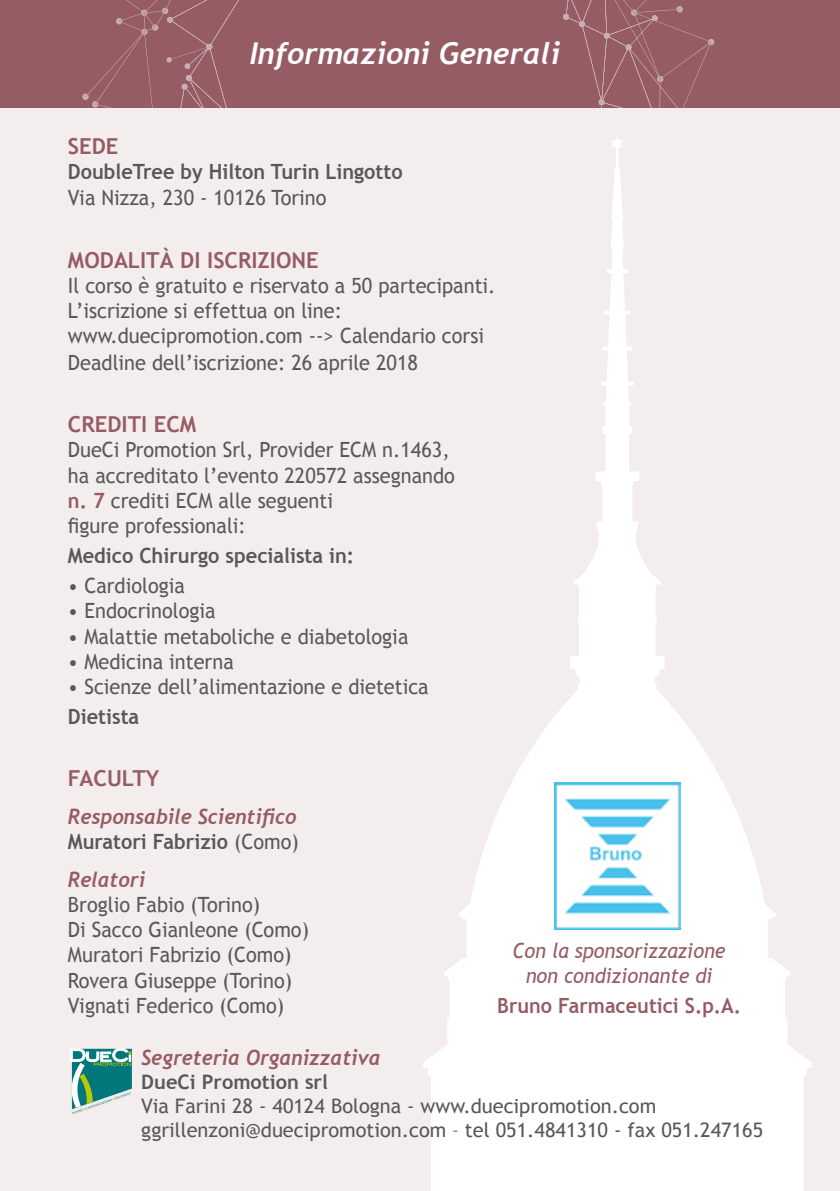
<style>
.page{position:relative;width:840px;height:1191px;background:#fff}
.page>*{position:absolute;margin:0;border:0;box-sizing:border-box;transform-origin:0 0}
.t1{font:italic 700 30px "Trebuchet";color:#fff}
.t2{font:700 22px "Trebuchet MS";color:#965c63}
.t3{font:21px/25.2px "Trebuchet MS";color:#58585a;scale:.95 1}
.t4{font:700 21px "Trebuchet MS";color:#58585a;scale:.95 1}
.t5{font:italic 700 21px "Trebuchet";color:#965c63;scale:.95 1}
.t6{font:italic 20.8px/25px "Trebuchet MS";color:#965c63;text-align:center;scale:.95 1}
.t7{font:700 20.8px "Trebuchet MS";color:#965c63;scale:.95 1}
.t8{font:20px/24px "Trebuchet MS";color:#58585a}
.t9{font:700 20px "Trebuchet MS";color:#58585a}
.s1{font-weight:700;color:#965c63}
.s2{font-weight:400}
.s3{color:#8f9193}
</style>
<div class="page">
<div style="left:0;top:99px;width:839px;height:1092px;background:#f4eded"></div>
<svg style="left:423px;top:137px;width:388px;height:1054px"></svg>
<div style="left:0;top:0;width:839px;height:108px;background:#965c63"></div>
<svg style="left:82px;top:0;width:157px;height:108px"></svg>
<svg style="left:563px;top:0;width:152px;height:108px"></svg>
<svg style="left:70px;top:1048px;width:62px;height:66px"></svg>
<img style="left:554px;top:782px;width:126px;height:147px">
<h1 class="t1" style="left:249px;top:35px;width:312px">Informazioni Generali</h1>
<p class="t2" style="left:68px;top:132px;width:52px">Sede</p>
<p class="t4" style="left:68px;top:158px;width:353px">DoubleTree by Hilton Turin Lingotto</p>
<p class="t3" style="left:68px;top:186px;width:273px">Via Nizza, 230 - 10126 Torino</p>
<p class="t2" style="left:68px;top:246px;width:252px">Modalità di iscrizione</p>
<p class="t3" style="left:68px;top:273px;width:451px">Il corso è gratuito e riservato a 50 partecipanti.<br>L’iscrizione si effettua on line: www.duecipromotion.com --&gt; Calendario corsi Deadline dell’iscrizione: 26 aprile 2018</p>
<p class="t2" style="left:68px;top:411px;width:26px">CREDI</p>
<p class="t2" style="left:128px;top:411px;width:70px">TI ECM</p>
<p class="t3" style="left:68px;top:438px;width:408px">DueCi Promotion Srl, Provider ECM n.1463, ha accreditato l’evento 220572 assegnando <span class="s1">n. 7</span> crediti ECM alle seguenti<br>figure professionali:</p>
<p class="t4" style="left:68px;top:542px;width:303px">Medico Chirurgo specialista in:</p>
<p class="t3" style="left:68px;top:573px;width:125px">• Cardiologia</p>
<p class="t3" style="left:68px;top:598px;width:157px">• Endocrinologia</p>
<p class="t3" style="left:68px;top:624px;width:360px">• Malattie metaboliche e diabetologia</p>
<p class="t3" style="left:68px;top:649px;width:176px">• Medicina interna</p>
<p class="t3" style="left:68px;top:674px;width:381px">• Scienze dell’alimentazione e dietetica</p>
<p class="t4" style="left:68px;top:703px;width:76px">Dietista</p>
<p class="t2" style="left:68px;top:765px;width:93px">Faculty</p>
<p class="t5" style="left:68px;top:803px;width:242px">Responsabile Scientifico</p>
<p class="t4" style="left:68px;top:828px;width:244px">Muratori Fabrizio <span class="s2">(Como)</span></p>
<p class="t5" style="left:68px;top:866px;width:83px">Relatori</p>
<p class="t3" style="left:68px;top:892px;width:255px">Broglio Fabio (Torino)<br>Di Sacco Gianleone (Como)<br>Muratori Fabrizio (Como)<br>Rovera Giuseppe (Torino)<br>Vignati Federico (Como)</p>
<p class="t5" style="left:141px;top:1045px;width:253px">Segreteria Organizzativa</p>
<p class="t9" style="left:141px;top:1069px;width:188px">DueCi Promotion srl</p>
<p class="t8" style="left:141px;top:1094px;width:623px">Via Farini 28 - 40124 Bologna - www.duecipromotion.com ggrillenzoni@duecipromotion.com <span class="s3">-</span> tel 051.4841310 - fax 051.247165</p>
<p class="t6" style="left:512px;top:938px;width:225px">Con la sponsorizzazione non condizionante di</p>
<p class="t7" style="left:497px;top:992px;width:258px">Bruno Farmaceutici S.p.A.</p>
</div>
